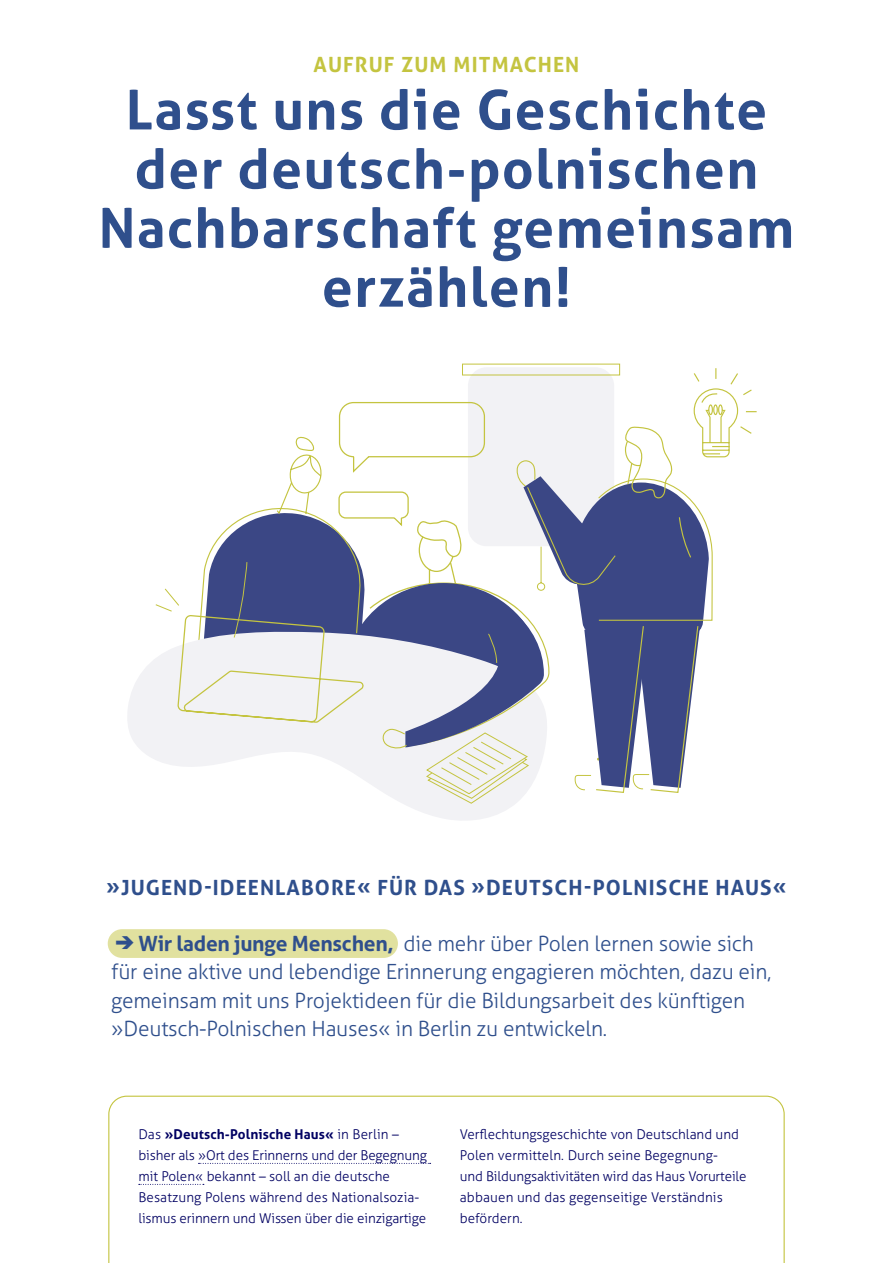
<style>
.page{position:relative;width:893px;height:1263px;background:#fff}
.page>*{position:absolute;margin:0;border:0;box-sizing:border-box;transform-origin:0 0}
.t1{font:700 54.9px/59.1px "Aller";letter-spacing:.025em;color:#2f4f8c;text-align:center}
.t2{font:300 21px/28.5px "Aller";letter-spacing:-.01em;color:#2f4f8c}
.t3{font:700 21px "Aller";letter-spacing:.05em;color:#2f4f8c}
.t4{font:700 21px "Aller";letter-spacing:.05em;color:#c4c440}
.t5{font:300 13.5px/21px "Aller";color:#000062}
.s1{font-family:"Dia";font-weight:900;font-size:27px}
.s2{font-weight:700}
</style>
<div class="page">
<svg style="left:108px;top:1096px;width:677px;height:167px"></svg>
<div style="left:108px;top:929px;width:290px;height:29px;background:#e1e19f;border-radius:14px"></div>
<svg style="left:128px;top:660px;width:387px;height:160px"></svg>
<svg style="left:154px;top:363px;width:603px;height:441px"></svg>
<h2 class="t4" style="left:314px;top:51px;width:267px">AUFRUF ZUM MITMACHEN</h2>
<h1 class="t1" style="left:99px;top:80px;width:697px">Lasst uns die Geschichte der deutsch-polnischen<br>Nachbarschaft gemeinsam erzählen!</h1>
<h2 class="t3" style="left:107px;top:874px;width:681px">»JUGEND-IDEENLABORE« FÜR DAS »DEUTSCH-POLNISCHE HAUS«</h2>
<p class="t2" style="left:111px;top:929px;width:662px"><span class="s1">→</span> <span class="s2">Wir laden junge Menschen,</span> die mehr über Polen lernen sowie sich für eine aktive und lebendige Erinnerung engagieren möchten, dazu ein, gemeinsam mit uns Projektideen für die Bildungsarbeit des künftigen »Deutsch-Polnischen Hauses« in Berlin zu entwickeln.</p>
<p class="t5" style="left:138px;top:1124px;width:290px">Das <span class="s2">»Deutsch-Polnische Haus«</span> in Berlin – bisher als »Ort des Erinnerns und der Begegnung mit Polen« bekannt – soll an die deutsche Besatzung Polens während des Nationalsozia&shy;lismus erinnern und Wissen über die einzigartige</p>
<p class="t5" style="left:460px;top:1124px;width:288px">Verflechtungsgeschichte von Deutschland und Polen vermitteln. Durch seine Begegnung-<br>und Bildungsaktivitäten wird das Haus Vorurteile abbauen und das gegenseitige Verständnis befördern.</p>
</div>
